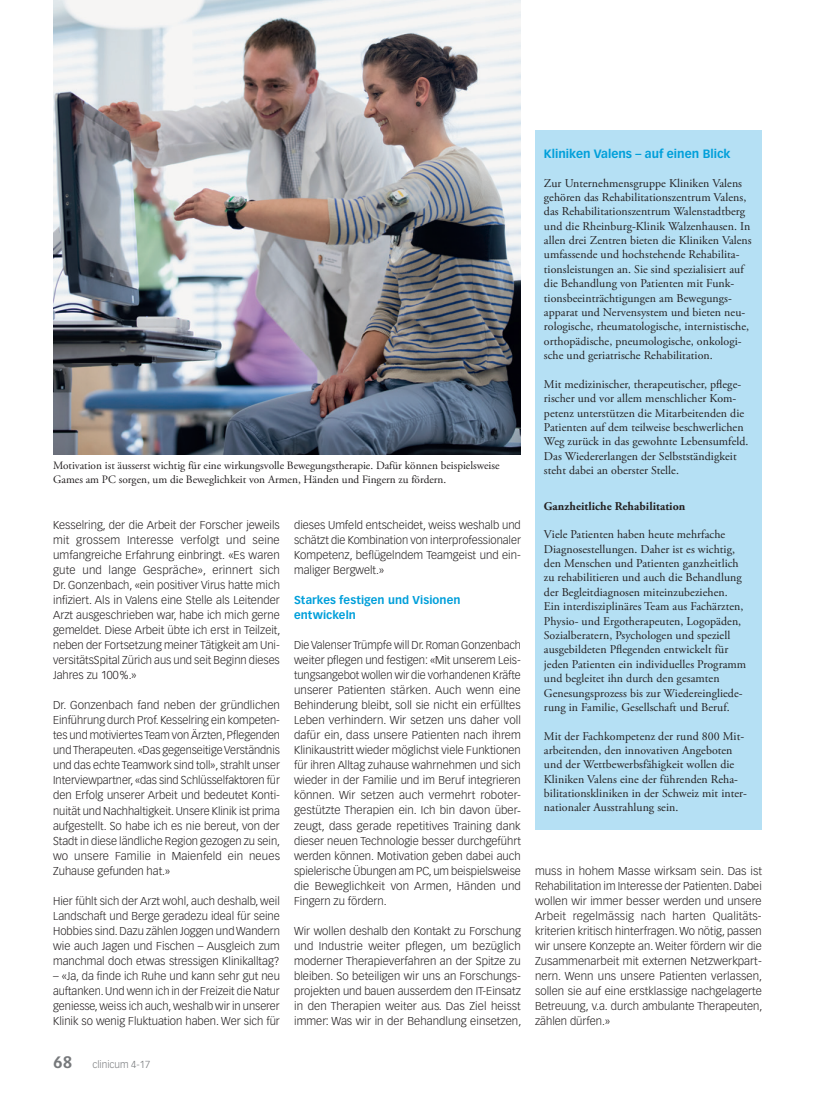
<style>
.page{position:relative;width:815px;height:1099px;background:#fff}
.page>*{position:absolute;margin:0;border:0;box-sizing:border-box;transform-origin:0 0}
.t1{font:11.88px/14.4px "Adobe Garamond Pro";letter-spacing:.005em;color:#231f20}
.t2{font:700 11.88px "Vectora LT Std";color:#009fda}
.t3{font:700 11.88px "Adobe Garamond Pro";letter-spacing:.005em;color:#231f20}
.t4{font:300 11.25px/15px "Vectora LT Std";color:#231f20;text-align:justify}
.t5{font:11.25px/13.5px "Adobe Garamond Pro";color:#231f20}
.t6{font:700 11.25px/15px "Vectora LT Std";letter-spacing:.005em;color:#009fda}
.t7{font:300 10px "Vectora LT Std";color:#76787b}
.s1{font-weight:700;font-size:16.25px}
</style>
<div class="page">
<div style="left:535px;top:130px;width:227px;height:699px;background:#b5e0f4"></div>
<img style="left:53px;top:0;width:468px;height:454px">
<p class="t5" style="left:53px;top:459px;width:448px">Motivation ist äusserst wichtig für eine wirkungsvolle Bewegungstherapie. Dafür können beispielsweise<br>Games am PC sorgen, um die Beweglichkeit von Armen, Händen und Fingern zu fördern.</p>
<p class="t4" style="left:53px;top:518px;width:229px">Kesselring, der die Arbeit der Forscher jeweils mit grossem Interesse verfolgt und seine umfangreiche Erfahrung einbringt. «Es waren gute und lange Gespräche», erinnert sich Dr. Gonzenbach, «ein positiver Virus hatte mich infiziert. Als in Valens eine Stelle als Leitender Arzt ausgeschrieben war, habe ich mich gerne gemeldet. Diese Arbeit übte ich erst in Teilzeit, neben der Fortsetzung meiner Tätigkeit am Uni&shy;versitätsSpital Zürich aus und seit Beginn dieses Jahres zu 100%.»</p>
<p class="t4" style="left:53px;top:698px;width:229px">Dr. Gonzenbach fand neben der gründlichen Einführung durch Prof. Kesselring ein kompeten&shy;tes und motiviertes Team von Ärzten, Pflegenden und Therapeuten. «Das gegenseitige Verständnis und das echte Teamwork sind toll», strahlt unser Interviewpartner, «das sind Schlüsselfaktoren für den Erfolg unserer Arbeit und bedeutet Konti&shy;nuität und Nachhaltigkeit. Unsere Klinik ist prima aufgestellt. So habe ich es nie bereut, von der Stadt in diese ländliche Region gezogen zu sein, wo unsere Familie in Maienfeld ein neues Zuhause gefunden hat.»</p>
<p class="t4" style="left:53px;top:893px;width:228px">Hier fühlt sich der Arzt wohl, auch deshalb, weil Landschaft und Berge geradezu ideal für seine Hobbies sind. Dazu zählen Joggen und Wandern wie auch Jagen und Fischen – Ausgleich zum manchmal doch etwas stressigen Klinikalltag?</p>
<p class="t4" style="left:53px;top:968px;width:228px">– «Ja, da finde ich Ruhe und kann sehr gut neu auftanken. Und wenn ich in der Freizeit die Natur geniesse, weiss ich auch, weshalb wir in unserer Klinik so wenig Fluktuation haben. Wer sich für</p>
<p class="t7" style="left:53px;top:1058px;width:99px"><span class="s1">68</span> clinicum 4-17</p>
<p class="t4" style="left:294px;top:518px;width:228px">dieses Umfeld entscheidet, weiss weshalb und schätzt die Kombination von interprofessionaler Kompetenz, beflügelndem Teamgeist und ein&shy;maliger Bergwelt.»</p>
<p class="t6" style="left:294px;top:593px;width:168px">Starkes festigen und Visionen entwickeln</p>
<p class="t4" style="left:294px;top:638px;width:228px">Die Valenser Trümpfe will Dr. Roman Gonzenbach weiter pflegen und festigen: «Mit unserem Leis&shy;tungsangebot wollen wir die vorhandenen Kräfte unserer Patienten stärken. Auch wenn eine Behinderung bleibt, soll sie nicht ein erfülltes Leben verhindern. Wir setzen uns daher voll dafür ein, dass unsere Patienten nach ihrem Klinikaustritt wieder möglichst viele Funktionen für ihren Alltag zuhause wahrnehmen und sich wieder in der Familie und im Beruf integrieren können. Wir setzen auch vermehrt roboter&shy;gestützte Therapien ein. Ich bin davon über&shy;zeugt, dass gerade repetitives Training dank dieser neuen Technologie besser durchgeführt werden können. Motivation geben dabei auch spielerische Übungen am PC, um beispielsweise die Beweglichkeit von Armen, Händen und Fingern zu fördern.</p>
<p class="t4" style="left:294px;top:923px;width:229px">Wir wollen deshalb den Kontakt zu Forschung und Industrie weiter pflegen, um bezüglich moderner Therapieverfahren an der Spitze zu bleiben. So beteiligen wir uns an Forschungs&shy;projekten und bauen ausserdem den IT-Einsatz in den Therapien weiter aus. Das Ziel heisst immer: Was wir in der Behandlung einsetzen,</p>
<p class="t2" style="left:544px;top:146px;width:188px">Kliniken Valens – auf einen Blick</p>
<p class="t1" style="left:544px;top:176px;width:209px">Zur Unternehmensgruppe Kliniken Valens gehören das Rehabilitationszentrum Valens, das Rehabilitationszentrum Walenstadtberg und die Rheinburg-Klinik Walzenhausen. In allen drei Zentren bieten die Kliniken Valens umfassende und hochstehende Rehabilita&shy;tionsleistungen an. Sie sind spezialisiert auf die Behandlung von Patienten mit Funk&shy;tionsbeeinträchtigungen am Bewegungs&shy;apparat und Nervensystem und bieten neu&shy;rologische, rheumatologische, internistische, orthopädische, pneumologische, onkologi&shy;sche und geriatrische Rehabilitation.</p>
<p class="t1" style="left:544px;top:377px;width:206px">Mit medizinischer, therapeutischer, pflege&shy;rischer und vor allem menschlicher Kom&shy;petenz unterstützen die Mitarbeitenden die Patienten auf dem teilweise beschwerlichen Weg zurück in das gewohnte Lebensumfeld.<br>Das Wiedererlangen der Selbstständigkeit steht dabei an oberster Stelle.</p>
<p class="t3" style="left:544px;top:499px;width:143px">Ganzheitliche Rehabilitation</p>
<p class="t1" style="left:544px;top:527px;width:204px">Viele Patienten haben heute mehrfache Diagnosestellungen. Daher ist es wichtig, den Menschen und Patienten ganzheitlich zu rehabilitieren und auch die Behandlung der Begleitdiagnosen miteinzubeziehen.<br>Ein interdisziplinäres Team aus Fachärzten, Physio- und Ergotherapeuten, Logopäden, Sozialberatern, Psychologen und speziell ausgebildeten Pflegenden entwickelt für jeden Patienten ein individuelles Programm und begleitet ihn durch den gesamten Genesungsprozess bis zur Wiedereingliede&shy;rung in Familie, Gesellschaft und Beruf.</p>
<p class="t1" style="left:544px;top:729px;width:205px">Mit der Fachkompetenz der rund 800 Mit&shy;arbeitenden, den innovativen Angeboten und der Wettbewerbsfähigkeit wollen die Kliniken Valens eine der führenden Reha&shy;bilitationskliniken in der Schweiz mit inter&shy;nationaler Ausstrahlung sein.</p>
<p class="t4" style="left:535px;top:863px;width:229px;text-align:left">muss in hohem Masse wirksam sein. Das ist Rehabilitation im Interesse der Patienten. Dabei wollen wir immer besser werden und unsere Arbeit regelmässig nach harten Qualitäts&shy;kriterien kritisch hinterfragen. Wo nötig, passen wir unsere Konzepte an. Weiter fördern wir die Zusammenarbeit mit externen Netzwerkpart&shy;nern. Wenn uns unsere Patienten verlassen, sollen sie auf eine erstklassige nachgelagerte Betreuung, v.a. durch ambulante Therapeuten, zählen dürfen.»</p>
</div>
